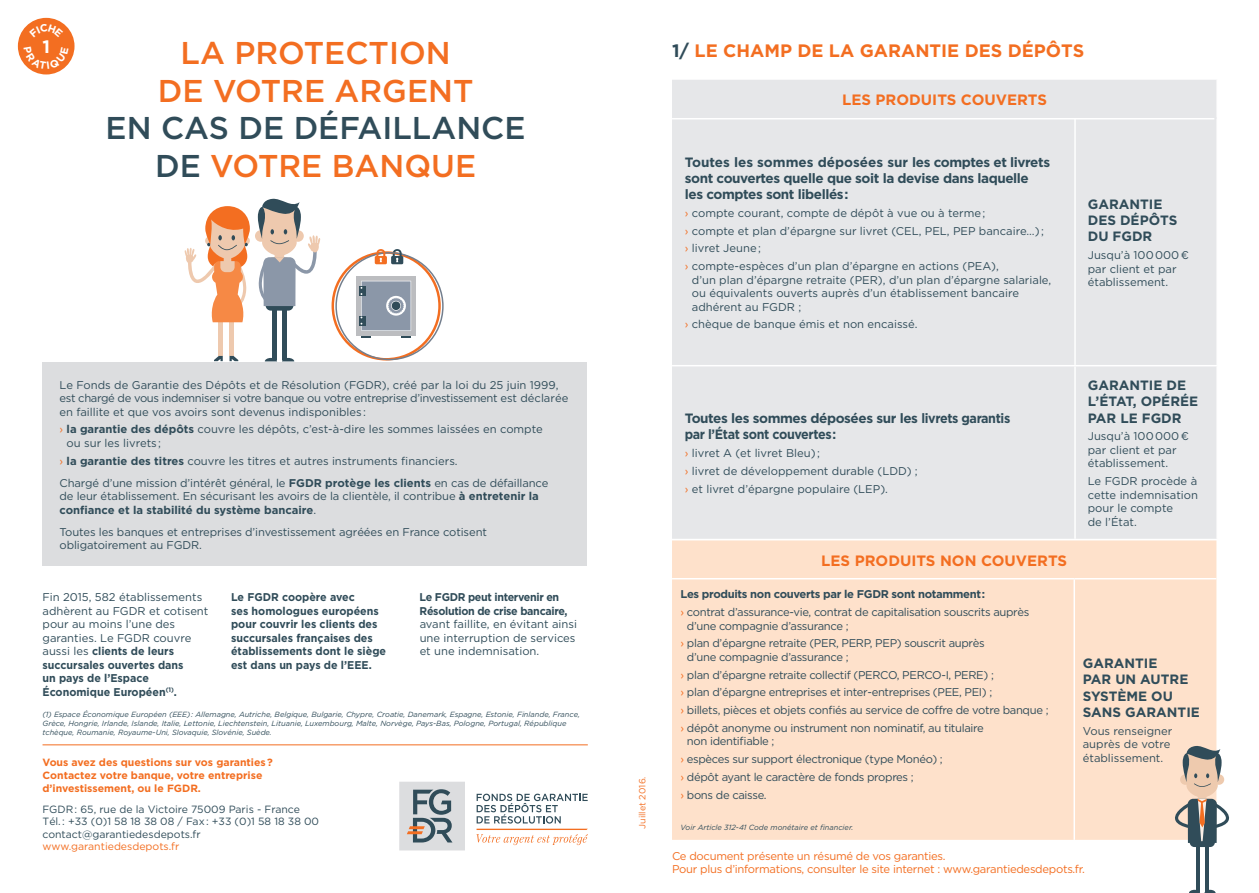
<style>
.page{position:relative;width:1259px;height:893px;background:#fff}
.page>*{position:absolute;margin:0;border:0;box-sizing:border-box;transform-origin:0 0}
.t1{font:500 31.5px/37.5px "Gotham HTF";color:#304c59;text-align:center}
.t2{font:500 31.5px/37.5px "Gotham HTF";color:#f36e21;text-align:center}
.t3{font:700 18px "Gotham HTF";color:#f36e21}
.t4{font:700 18px "Gotham HTF";color:#fff}
.t5{font:700 15px "Gotham HTF";color:#f36e21}
.t6{font:700 13.5px/16.2px "Gotham HTF";letter-spacing:-.03em;color:#304c59}
.t7{font:700 13.5px/16.2px "Gotham HTF";color:#304c59}
.t8{font:11.25px/13.5px "Gotham HTF";letter-spacing:-.01em;color:#304c59}
.t9{font:11.25px/17.7px "Gotham HTF";letter-spacing:-.03em;color:#304c59}
.t10{font:700 11.25px/13.5px "Gotham HTF";color:#304c59;scale:.95 1}
.t11{font:11.25px/13.5px "Gotham HTF";letter-spacing:-.025em;color:#f36e21}
.t12{font:700 11.25px/13.5px "Gotham HTF";letter-spacing:-.03em;color:#304c59;scale:.95 1}
.t13{font:10.5px/12.6px "Gotham HTF";color:#304c59}
.t14{font:700 10.5px/12.6px "Gotham HTF";color:#f36e21}
.t15{font:10.5px "Gotham HTF";color:#f36e21}
.t16{font:9px "Gotham HTF";color:#f36e21}
.t17{font:italic 7.5px/9px "Gotham HTF";color:#304c59}
.s1{color:#f36e21}
.s2{font-weight:700}
.s3{color:#304c59}
.s4{font-family:"Gotham Rounded"}
</style>
<div class="page">
<div style="left:18px;top:18px;width:57px;height:56px;background:#f36e21;border-radius:50%"></div>
<div style="left:43px;top:362px;width:544px;height:204px;background:#dcdddf"></div>
<hr style="left:43px;top:744px;width:545px;height:1px;background:#f36e21">
<svg style="left:361px;top:335px;width:10px;height:3px"></svg>
<svg style="left:401px;top:335px;width:10px;height:3px"></svg>
<div style="left:356px;top:276px;width:60px;height:59px;background:#bcbdc0"></div>
<div style="left:359px;top:316px;width:7px;height:9px;background:#304c59"></div>
<div style="left:359px;top:286px;width:7px;height:10px;background:#304c59"></div>
<svg style="left:360px;top:281px;width:51px;height:50px;background:#909cab"></svg>
<hr style="left:272px;top:308px;width:4px;height:52px;background:#304c59">
<hr style="left:283px;top:308px;width:4px;height:52px;background:#304c59">
<svg style="left:265px;top:358px;width:29px;height:3px"></svg>
<svg style="left:255px;top:230px;width:11px;height:12px"></svg>
<hr style="left:219px;top:310px;width:4px;height:46px;background:#eec9ae">
<svg style="left:214px;top:356px;width:9px;height:5px"></svg>
<hr style="left:229px;top:310px;width:4px;height:46px;background:#eec9ae">
<svg style="left:229px;top:356px;width:9px;height:5px"></svg>
<svg style="left:184px;top:206px;width:66px;height:116px"></svg>
<svg style="left:258px;top:198px;width:62px;height:113px"></svg>
<svg style="left:375px;top:249px;width:28px;height:15px"></svg>
<svg style="left:399px;top:782px;width:66px;height:68px;background:#b9bdc0"></svg>
<svg style="left:476px;top:794px;width:112px;height:51px"></svg>
<div style="left:672px;top:80px;width:544px;height:459px;background:#e6e7e9"></div>
<hr style="left:1074px;top:119px;width:1px;height:246px;background:#fff">
<hr style="left:672px;top:365px;width:403px;height:1px;background:#fff">
<hr style="left:1075px;top:365px;width:143px;height:1px;background:#fff">
<hr style="left:1074px;top:366px;width:1px;height:173px;background:#fff">
<hr style="left:672px;top:117px;width:403px;height:2px;background:#e6e7e9">
<hr style="left:1075px;top:117px;width:141px;height:2px;background:#e6e7e9">
<div style="left:672px;top:540px;width:544px;height:300px;background:#fee1cb"></div>
<hr style="left:1073px;top:579px;width:2px;height:261px;background:#fff">
<hr style="left:672px;top:578px;width:402px;height:1px;background:#fff">
<hr style="left:1074px;top:578px;width:142px;height:1px;background:#fff">
<hr style="left:672px;top:118px;width:542px;height:1px;background:#fff">
<svg style="left:1195px;top:847px;width:4px;height:43px"></svg>
<hr style="left:1205px;top:845px;width:3px;height:46px;background:#304c59">
<svg style="left:1189px;top:890px;width:26px;height:3px"></svg>
<svg style="left:1174px;top:745px;width:55px;height:102px"></svg>
<svg style="left:24px;top:63px;width:45px;height:6px"></svg>
<h2 class="t4" style="left:42px;top:37px;width:9px">1</h2>
<h1 class="t2" style="left:158px;top:34px;width:317px">LA PROTECTION<br>DE VOTRE ARGENT</h1>
<h1 class="t1" style="left:106px;top:109px;width:421px">EN CAS DE DÉFAILLANCE<br>DE <span class="s1">VOTRE BANQUE</span></h1>
<p class="t8" style="left:60px;top:378px;width:510px">Le Fonds de Garantie des Dépôts et de Résolution (FGDR), créé par la loi du 25 juin 1999, est chargé de vous indemniser si votre banque ou votre entreprise d’investissement est déclarée en faillite et que vos avoirs sont devenus indisponibles :</p>
<p class="t8" style="left:67px;top:422px;width:478px;text-indent:-7px"><span class="s1">›</span> <span class="s2">la garantie des dépôts</span> couvre les dépôts, c’est-à-dire les sommes laissées en compte ou sur les livrets ;</p>
<p class="t8" style="left:60px;top:449px;width:490px;line-height:22px"><span class="s1">›</span> <span class="s2">la garantie des titres</span> couvre les titres et autres instruments financiers.<br>Chargé d’une mission d’intérêt général, le <span class="s2">FGDR protège les clients</span> en cas de défaillance</p>
<p class="t8" style="left:60px;top:489px;width:481px">de leur établissement. En sécurisant les avoirs de la clientèle, il contribue <span class="s2">à entretenir la confiance et la stabilité du système bancaire</span>.</p>
<p class="t8" style="left:60px;top:525px;width:429px">Toutes les banques et entreprises d’investissement agréées en France cotisent obligatoirement au FGDR.</p>
<p class="t8" style="left:43px;top:590px;width:167px">Fin 2015, 582 établissements adhèrent au FGDR et cotisent pour au moins l’une des garanties. Le FGDR couvre aussi les <span class="s2">clients de leurs succursales ouvertes dans<br>un pays de l’Espace<br>Économique Européen</span><sup>(1)</sup><span class="s2">.</span></p>
<p class="t10" style="left:231px;top:590px;width:165px">Le FGDR coopère avec<br>ses homologues européens pour couvrir les clients des succursales françaises des établissements dont le siège est dans un pays de l’EEE.</p>
<p class="t12" style="left:420px;top:590px;width:157px">Le FGDR peut intervenir en<br>Résolution de crise bancaire,</p>
<p class="t8" style="left:420px;top:617px;width:159px">avant faillite, en évitant ainsi une interruption de services et une indemnisation.</p>
<p class="t17" style="left:43px;top:710px;width:539px">(1) Espace Économique Européen (EEE) : Allemagne, Autriche, Belgique, Bulgarie, Chypre, Croatie, Danemark, Espagne, Estonie, Finlande, France,<br>Grèce, Hongrie, Irlande, Islande, Italie, Lettonie, Liechtenstein, Lituanie, Luxembourg, Malte, Norvège, Pays-Bas, Pologne, Portugal, République tchèque, Roumanie, Royaume-Uni, Slovaquie, Slovénie, Suède.</p>
<p class="t14" style="left:43px;top:756px;width:232px">Vous avez des questions sur vos garanties?<br>Contactez votre banque, votre entreprise d’investissement, ou le FGDR.</p>
<p class="t13" style="left:43px;top:802px;width:278px">FGDR: 65, rue de la Victoire 75009 Paris - France<br>Tél.: +33 (0)1 58 18 38 08 / Fax: +33 (0)1 58 18 38 00 contact@garantiedesdepots.fr</p>
<p class="t15" style="left:43px;top:841px;width:138px">www.garantiedesdepots.fr</p>
<p class="t16" style="left:637px;top:829px;width:54px;rotate:-90deg">Juillet 2016.</p>
<h2 class="t3" style="left:672px;top:41px;width:414px"><span class="s3">1/</span> LE CHAMP DE LA GARANTIE DES DÉPÔTS</h2>
<h3 class="t5" style="left:842px;top:91px;width:206px">LES PRODUITS COUVERTS</h3>
<p class="t6" style="left:685px;top:153px;width:367px">Toutes les sommes déposées sur les comptes et livrets sont couvertes quelle que soit la devise dans laquelle les comptes sont libellés:</p>
<p class="t8" style="left:685px;top:204px;width:361px;line-height:17.7px"><span class="s1">›</span> compte courant, compte de dépôt à vue ou à terme;<br><span class="s1">›</span> compte et plan d’épargne sur livret (CEL, PEL, PEP bancaire…) ; <span class="s1">›</span> livret Jeune;<br><span class="s1">›</span> compte-espèces d’un plan d’épargne en actions (PEA),</p>
<p class="t8" style="left:692px;top:273px;width:361px">d’un plan d’épargne retraite (PER), d’un plan d’épargne salariale, ou équivalents ouverts auprès d’un établissement bancaire adhérent au FGDR ;</p>
<p class="t8" style="left:685px;top:317px;width:234px"><span class="s1">›</span> chèque de banque émis et non encaissé.</p>
<p class="t7" style="left:1087px;top:196px;width:91px">GARANTIE<br>DES DÉPÔTS<br>DU FGDR</p>
<p class="t8" style="left:1087px;top:248px;width:102px">Jusqu’à 100000<span class="s4">€ </span>par client et par établissement.</p>
<p class="t6" style="left:685px;top:410px;width:327px">Toutes les sommes déposées sur les livrets garantis par l’État sont couvertes:</p>
<p class="t8" style="left:685px;top:444px;width:234px;line-height:17.7px"><span class="s1">›</span> livret A (et livret Bleu) ;<br><span class="s1">›</span> livret de développement durable (LDD) ; <span class="s1">›</span> et livret d’épargne populaire (LEP).</p>
<h3 class="t5" style="left:821px;top:552px;width:247px">LES PRODUITS NON COUVERTS</h3>
<p class="t9" style="left:680px;top:585px;width:350px"><span class="s2">Les produits non couverts par le FGDR sont notamment:<br></span><span class="s1">›</span> contrat d’assurance-vie, contrat de capitalisation souscrits auprès</p>
<p class="t9" style="left:680px;top:616px;width:306px;text-indent:6px">d’une compagnie d’assurance ;<br><span class="s1">›</span> plan d’épargne retraite (PER, PERP, PEP) souscrit auprès</p>
<p class="t9" style="left:680px;top:648px;width:369px;text-indent:6px">d’une compagnie d’assurance ;<br><span class="s1">›</span> plan d’épargne retraite collectif (PERCO, PERCO-I, PERE) ;<br><span class="s1">›</span> plan d’épargne entreprises et inter-entreprises (PEE, PEI) ;<br><span class="s1">›</span> billets, pièces et objets confiés au service de coffre de votre banque ; <span class="s1">›</span> dépôt anonyme ou instrument non nominatif, au titulaire</p>
<p class="t9" style="left:680px;top:732px;width:264px;text-indent:6px">non identifiable ;<br><span class="s1">›</span> espèces sur support électronique (type Monéo) ; <span class="s1">›</span> dépôt ayant le caractère de fonds propres ;<br><span class="s1">›</span> bons de caisse.</p>
<p class="t17" style="left:680px;top:822px;width:174px">Voir Article 312-41 Code monétaire et financier.</p>
<p class="t7" style="left:1087px;top:377px;width:112px">GARANTIE DE<br>L’ÉTAT, OPÉRÉE<br>PAR LE FGDR</p>
<p class="t8" style="left:1087px;top:429px;width:102px">Jusqu’à 100000<span class="s4">€ </span>par client et par établissement.</p>
<p class="t8" style="left:1087px;top:474px;width:112px">Le FGDR procède à cette indemnisation pour le compte<br>de l’État.</p>
<p class="t7" style="left:1082px;top:655px;width:119px">GARANTIE<br>PAR UN AUTRE<br>SYSTÈME OU<br>SANS GARANTIE</p>
<p class="t8" style="left:1082px;top:724px;width:91px">Vous renseigner auprès de votre établissement.</p>
<p class="t11" style="left:672px;top:849px;width:414px">Ce document présente un résumé de vos garanties.<br>Pour plus d’informations, consulter le site internet : www.garantiedesdepots.fr.</p>
</div>
